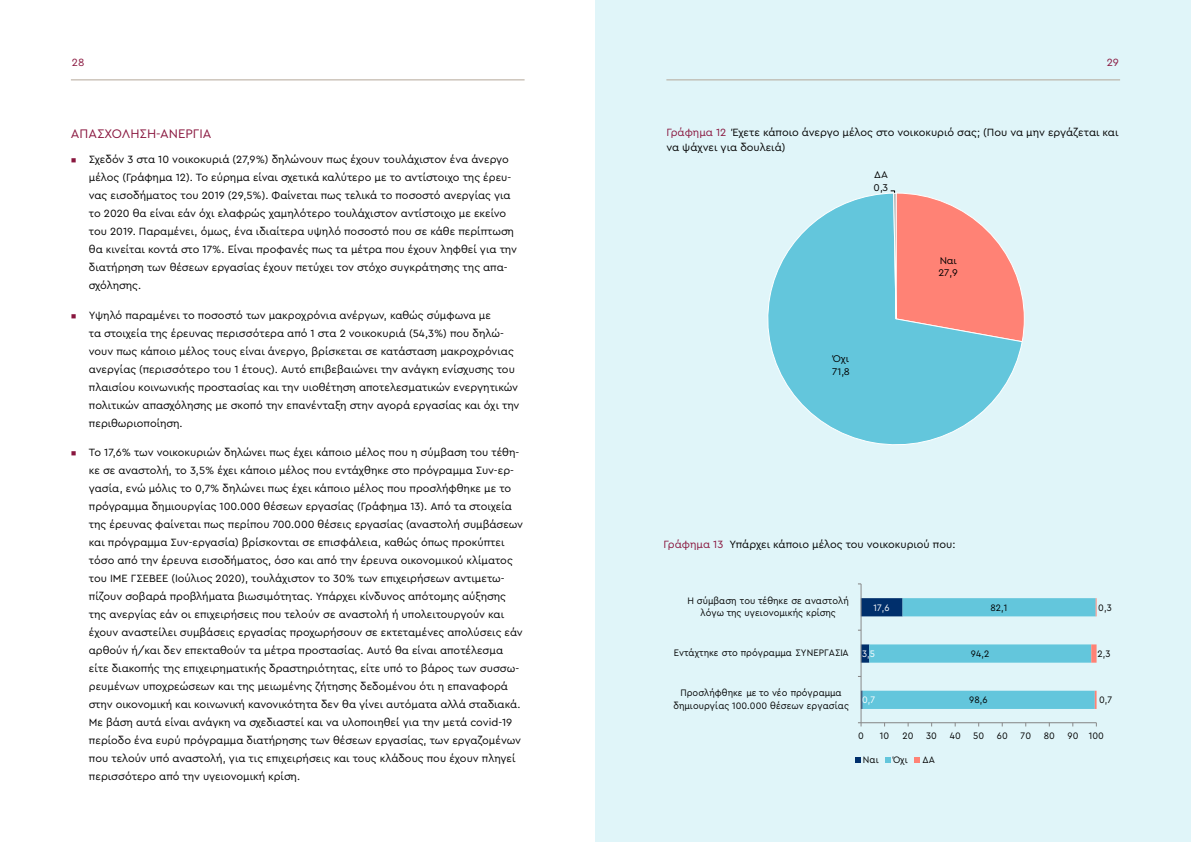
<style>
.page{position:relative;width:1191px;height:842px;background:#fff}
.page>*{position:absolute;margin:0;border:0;box-sizing:border-box;transform-origin:0 0}
.t1{font:13px "Cera Pro";color:#89163e}
.t2{font:11px/18px "Cera Pro";color:#000}
.t3{font:11px "Cera Pro";color:#89163e}
.t4{font:10.2px/12.7px "Cera Pro";color:#000}
.t5{font:9.8px/12.6px "Cera Pro";letter-spacing:.005em;color:#000;text-align:center;scale:.95 1}
.t6{font:9.8px "Cera Pro";color:#fff;scale:.95 1}
.s1{color:#89163e}
</style>
<div class="page">
<hr style="left:71px;top:79px;width:453px;height:1px;background:#b4a899">
<div style="left:595px;top:0;width:596px;height:842px;background:#e0f5f9"></div>
<svg style="left:767px;top:193px;width:238px;height:252px"></svg>
<svg style="left:890px;top:190px;width:135px;height:196px"></svg>
<hr style="left:861px;top:722px;width:235px;height:1px;background:#868686">
<hr style="left:861px;top:584px;width:1px;height:139px;background:#868686">
<svg style="left:858px;top:722px;width:4px;height:4px"></svg>
<svg style="left:858px;top:598px;width:238px;height:111px"></svg>
<svg style="left:855px;top:757px;width:5px;height:6px"></svg>
<svg style="left:885px;top:757px;width:5px;height:6px"></svg>
<svg style="left:914px;top:757px;width:6px;height:6px"></svg>
<hr style="left:666px;top:79px;width:454px;height:1px;background:#b4a899">
<p class="t3" style="left:72px;top:55px;width:14px">28</p>
<p class="t1" style="left:71px;top:125px;width:142px">ΑΠΑΣΧΟΛΗΣΗ-ΑΝΕΡΓΙΑ</p>
<p class="t2" style="left:89px;top:150px;width:430px;text-indent:-18px"><span class="s1">▪</span> Σχεδόν 3 στα 10 νοικοκυριά (27,9%) δηλώνουν πως έχουν τουλάχιστον ένα άνεργο μέλος (Γράφημα 12). Το εύρημα είναι σχετικά καλύτερο με το αντίστοιχο της έρευ&shy;νας εισοδήματος του 2019 (29,5%). Φαίνεται πως τελικά το ποσοστό ανεργίας για το 2020 θα είναι εάν όχι ελαφρώς χαμηλότερο τουλάχιστον αντίστοιχο με εκείνο του 2019. Παραμένει, όμως, ένα ιδιαίτερα υψηλό ποσοστό που σε κάθε περίπτωση θα κινείται κοντά στο 17%. Είναι προφανές πως τα μέτρα που έχουν ληφθεί για την διατήρηση των θέσεων εργασίας έχουν πετύχει τον στόχο συγκράτησης της απα&shy;σχόλησης.</p>
<p class="t2" style="left:89px;top:305px;width:432px;text-indent:-18px"><span class="s1">▪</span> Υψηλό παραμένει το ποσοστό των μακροχρόνια ανέργων, καθώς σύμφωνα με<br>τα στοιχεία της έρευνας περισσότερα από 1 στα 2 νοικοκυριά (54,3%) που δηλώ&shy;νουν πως κάποιο μέλος τους είναι άνεργο, βρίσκεται σε κατάσταση μακροχρόνιας ανεργίας (περισσότερο του 1 έτους). Αυτό επιβεβαιώνει την ανάγκη ενίσχυσης του πλαισίου κοινωνικής προστασίας και την υιοθέτηση αποτελεσματικών ενεργητικών πολιτικών απασχόλησης με σκοπό την επανένταξη στην αγορά εργασίας και όχι την περιθωριοποίηση.</p>
<p class="t2" style="left:89px;top:443px;width:436px;text-indent:-18px"><span class="s1">▪</span> Το 17,6% των νοικοκυριών δηλώνει πως έχει κάποιο μέλος που η σύμβαση του τέθη&shy;κε σε αναστολή, το 3,5% έχει κάποιο μέλος που εντάχθηκε στο πρόγραμμα Συν-ερ&shy;γασία, ενώ μόλις το 0,7% δηλώνει πως έχει κάποιο μέλος που προσλήφθηκε με το πρόγραμμα δημιουργίας 100.000 θέσεων εργασίας (Γράφημα 13). Από τα στοιχεία της έρευνας φαίνεται πως περίπου 700.000 θέσεις εργασίας (αναστολή συμβάσεων και πρόγραμμα Συν-εργασία) βρίσκονται σε επισφάλεια, καθώς όπως προκύπτει τόσο από την έρευνα εισοδήματος, όσο και από την έρευνα οικονομικού κλίματος του ΙΜΕ ΓΣΕΒΕΕ (Ιούλιος 2020), τουλάχιστον το 30% των επιχειρήσεων αντιμετω&shy;πίζουν σοβαρά προβλήματα βιωσιμότητας. Υπάρχει κίνδυνος απότομης αύξησης της ανεργίας εάν οι επιχειρήσεις που τελούν σε αναστολή ή υπολειτουργούν και έχουν αναστείλει συμβάσεις εργασίας προχωρήσουν σε εκτεταμένες απολύσεις εάν αρθούν ή/και δεν επεκταθούν τα μέτρα προστασίας. Αυτό θα είναι αποτέλεσμα είτε διακοπής της επιχειρηματικής δραστηριότητας, είτε υπό το βάρος των συσσω&shy;ρευμένων υποχρεώσεων και της μειωμένης ζήτησης δεδομένου ότι η επαναφορά στην οικονομική και κοινωνική κανονικότητα δεν θα γίνει αυτόματα αλλά σταδιακά.<br>Με βάση αυτά είναι ανάγκη να σχεδιαστεί και να υλοποιηθεί για την μετά covid-19 περίοδο ένα ευρύ πρόγραμμα διατήρησης των θέσεων εργασίας, των εργαζομένων που τελούν υπό αναστολή, για τις επιχειρήσεις και τους κλάδους που έχουν πληγεί περισσότερο από την υγειονομική κρίση.</p>
<p class="t3" style="left:1106px;top:55px;width:14px">29</p>
<p class="t2" style="left:666px;top:125px;width:453px;line-height:15px"><span class="s1">Γράφημα 12</span> Έχετε κάποιο άνεργο μέλος στο νοικοκυριό σας; (Που να μην εργάζεται και να ψάχνει για δουλειά)</p>
<p class="t4" style="left:873px;top:168px;width:16px">ΔΑ<br>0,3</p>
<p class="t4" style="left:832px;top:352px;width:19px">Όχι<br>71,8</p>
<p class="t4" style="left:938px;top:253px;width:21px">Ναι<br>27,9</p>
<p class="t2" style="left:663px;top:534px;width:293px"><span class="s1">Γράφημα 13</span> Υπάρχει κάποιο μέλος του νοικοκυριού που:</p>
<p class="t5" style="left:687px;top:594px;width:171px">Η σύμβαση του τέθηκε σε αναστολή λόγω της υγειονομικής κρίσης</p>
<p class="t5" style="left:674px;top:646px;width:185px">Εντάχτηκε στο πρόγραμμα ΣΥΝΕΡΓΑΣΙΑ</p>
<p class="t5" style="left:673px;top:686px;width:186px">Προσλήφθηκε με το νέο πρόγραμμα δημιουργίας 100.000 θέσεων εργασίας</p>
<p class="t6" style="left:873px;top:601px;width:19px">17,6</p>
<p class="t6" style="left:862px;top:647px;width:15px">3,5</p>
<p class="t6" style="left:862px;top:693px;width:15px">0,7</p>
<p class="t5" style="left:990px;top:601px;width:19px">82,1</p>
<p class="t5" style="left:970px;top:647px;width:21px">94,2</p>
<p class="t5" style="left:969px;top:693px;width:21px">98,6</p>
<p class="t5" style="left:1098px;top:601px;width:16px">0,3</p>
<p class="t5" style="left:1097px;top:647px;width:15px">2,3</p>
<p class="t5" style="left:1099px;top:693px;width:15px">0,7</p>
<p class="t5" style="left:858px;top:729px;width:8px">0</p>
<p class="t5" style="left:879px;top:729px;width:11px">10</p>
<p class="t5" style="left:902px;top:729px;width:13px">20</p>
<p class="t5" style="left:926px;top:729px;width:13px">30</p>
<p class="t5" style="left:949px;top:729px;width:13px">40</p>
<p class="t5" style="left:973px;top:729px;width:13px">50</p>
<p class="t5" style="left:996px;top:729px;width:13px">60</p>
<p class="t5" style="left:1020px;top:729px;width:13px">70</p>
<p class="t5" style="left:1043px;top:729px;width:13px">80</p>
<p class="t5" style="left:1067px;top:729px;width:40px">90 100</p>
<p class="t5" style="left:863px;top:753px;width:18px">Ναι</p>
<p class="t5" style="left:893px;top:753px;width:17px">Όχι</p>
<p class="t5" style="left:922px;top:753px;width:15px">ΔΑ</p>
</div>
